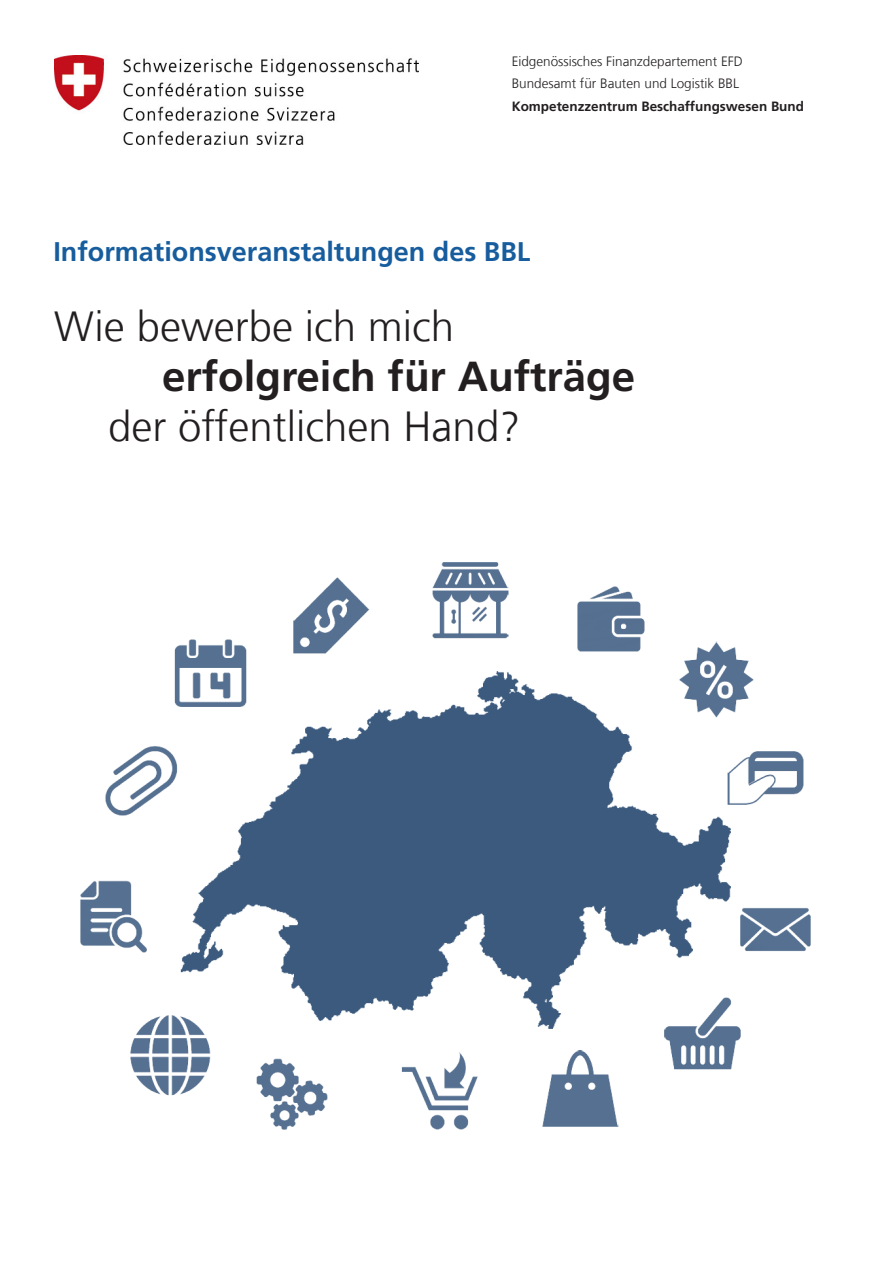
<style>
.page{position:relative;width:893px;height:1263px;background:#fff}
.page>*{position:absolute;margin:0;border:0;box-sizing:border-box;transform-origin:0 0}
.t1{font:300 42px "Frutiger LT Com";color:#231f20}
.t2{font:700 42px "Frutiger LT Com";color:#231f20}
.t3{font:700 27px "Frutiger LT Com";color:#175d9e}
.t4{font:300 13.5px "Frutiger LT Com";color:#231f20}
.t5{font:700 13.5px "Frutiger LT Com";color:#231f20}
</style>
<div class="page">
<img style="left:55px;top:55px;width:363px;height:89px">
<img style="left:80px;top:562px;width:731px;height:568px">
<p class="t4" style="left:512px;top:53px;width:233px">Eidgenössisches Finanzdepartement EFD</p>
<p class="t4" style="left:512px;top:76px;width:229px">Bundesamt für Bauten und Logistik BBL</p>
<p class="t5" style="left:512px;top:98px;width:294px">Kompetenzzentrum Beschaffungswesen Bund</p>
<p class="t3" style="left:53px;top:236px;width:479px">Informationsveranstaltungen des BBL</p>
<p class="t1" style="left:54px;top:302px;width:402px">Wie bewerbe ich mich</p>
<p class="t2" style="left:162px;top:352px;width:475px">erfolgreich für Aufträge</p>
<p class="t1" style="left:108px;top:402px;width:414px">der öffentlichen Hand?</p>
</div>
